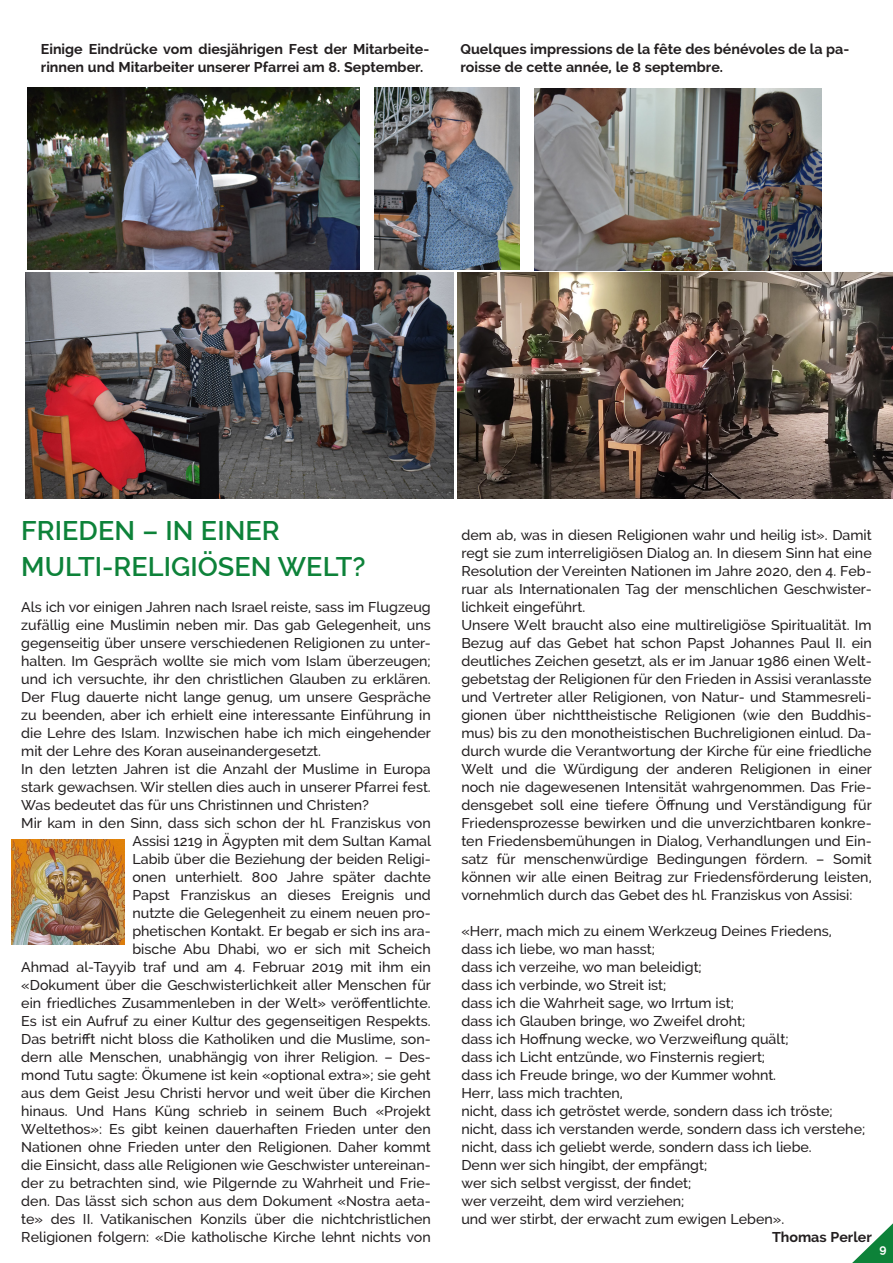
<style>
.page{position:relative;width:893px;height:1263px;background:#fff}
.page>*{position:absolute;margin:0;border:0;box-sizing:border-box;transform-origin:0 0}
.Texte_base{font:600 27px "Raleway";color:#0d8239}
.Texte_base-2{font:500 14.25px/18px "Raleway";color:#231f20;text-align:justify}
.Texte_base-3{font:700 14.25px/18px "Raleway";color:#231f20}
.t1{font:700 12px "Raleway";color:#fff}
</style>
<div class="page">
<svg style="left:852px;top:1223px;width:41px;height:40px"></svg>
<img style="left:27px;top:87px;width:333px;height:182px">
<img style="left:375px;top:87px;width:145px;height:182px">
<img style="left:534px;top:88px;width:288px;height:182px">
<img style="left:25px;top:273px;width:429px;height:226px">
<img style="left:458px;top:273px;width:435px;height:226px">
<img style="left:11px;top:839px;width:113px;height:105px">
<p class="Texte_base-3" style="left:41px;top:40px;width:390px">Einige Eindrücke vom diesjährigen Fest der Mitarbeite&shy;rinnen und Mitarbeiter unserer Pfarrei am 8. September.</p>
<p class="Texte_base-3" style="left:460px;top:40px;width:390px">Quelques impressions de la fête des bénévoles de la pa&shy;roisse de cette année, le 8 septembre.</p>
<p class="Texte_base" style="left:21px;top:515px;width:260px">FRIEDEN – IN EINER</p>
<p class="Texte_base" style="left:21px;top:551px;width:346px">MULTI-RELIGIÖSEN WELT?</p>
<p class="Texte_base-2" style="left:21px;top:598px;width:411px">Als ich vor einigen Jahren nach Israel reiste, sass im Flugzeug zufällig eine Muslimin neben mir. Das gab Gelegenheit, uns gegenseitig über unsere verschiedenen Religionen zu unter&shy;halten. Im Gespräch wollte sie mich vom Islam überzeugen; und ich versuchte, ihr den christlichen Glauben zu erklären.<br>Der Flug dauerte nicht lange genug, um unsere Gespräche zu beenden, aber ich erhielt eine interessante Einführung in die Lehre des Islam. Inzwischen habe ich mich eingehender mit der Lehre des Koran auseinandergesetzt.</p>
<p class="Texte_base-2" style="left:21px;top:760px;width:411px">In den letzten Jahren ist die Anzahl der Muslime in Europa stark gewachsen. Wir stellen dies auch in unserer Pfarrei fest.<br>Was bedeutet das für uns Christinnen und Christen?</p>
<p class="Texte_base-2" style="left:21px;top:814px;width:411px;text-align:right">Mir kam in den Sinn, dass sich schon der hl. Franziskus von Assisi 1219 in Ägypten mit dem Sultan Kamal<br>Labib über die Beziehung der beiden Religi-<br>onen unterhielt. 800 Jahre später dachte<br>Papst Franziskus an dieses Ereignis und<br>nutzte die Gelegenheit zu einem neuen pro-<br>phetischen Kontakt. Er begab er sich ins ara-<br>bische Abu Dhabi, wo er sich mit Scheich<br>Ahmad al-Tayyib traf und am 4. Februar 2019 mit ihm ein «Dokument über die Geschwisterlichkeit aller Menschen für ein friedliches Zusammenleben in der Welt» veröffentlichte.<br>Es ist ein Aufruf zu einer Kultur des gegenseitigen Respekts.<br>Das betrifft nicht bloss die Katholiken und die Muslime, son&shy;dern alle Menschen, unabhängig von ihrer Religion. – Des&shy;mond Tutu sagte: Ökumene ist kein «optional extra»; sie geht aus dem Geist Jesu Christi hervor und weit über die Kirchen hinaus. Und Hans Küng schrieb in seinem Buch «Projekt Weltethos»: Es gibt keinen dauerhaften Frieden unter den Nationen ohne Frieden unter den Religionen. Daher kommt die Einsicht, dass alle Religionen wie Geschwister untereinan&shy;der zu betrachten sind, wie Pilgernde zu Wahrheit und Frie&shy;den. Das lässt sich schon aus dem Dokument «Nostra aeta&shy;te» des II. Vatikanischen Konzils über die nichtchristlichen Religionen folgern: «Die katholische Kirche lehnt nichts von</p>
<p class="Texte_base-2" style="left:461px;top:526px;width:412px">dem ab, was in diesen Religionen wahr und heilig ist». Damit regt sie zum interreligiösen Dialog an. In diesem Sinn hat eine Resolution der Vereinten Nationen im Jahre 2020, den 4. Feb&shy;ruar als Internationalen Tag der menschlichen Geschwister&shy;lichkeit eingeführt.</p>
<p class="Texte_base-2" style="left:461px;top:616px;width:412px">Unsere Welt braucht also eine multireligiöse Spiritualität. Im Bezug auf das Gebet hat schon Papst Johannes Paul II. ein deutliches Zeichen gesetzt, als er im Januar 1986 einen Welt&shy;gebetstag der Religionen für den Frieden in Assisi veranlasste und Vertreter aller Religionen, von Natur- und Stammesreli&shy;gionen über nichttheistische Religionen (wie den Buddhis&shy;mus) bis zu den monotheistischen Buchreligionen einlud. Da&shy;durch wurde die Verantwortung der Kirche für eine friedliche Welt und die Würdigung der anderen Religionen in einer noch nie dagewesenen Intensität wahrgenommen. Das Frie&shy;densgebet soll eine tiefere Öffnung und Verständigung für Friedensprozesse bewirken und die unverzichtbaren konkre&shy;ten Friedensbemühungen in Dialog, Verhandlungen und Ein&shy;satz für menschenwürdige Bedingungen fördern. – Somit können wir alle einen Beitrag zur Friedensförderung leisten, vornehmlich durch das Gebet des hl. Franziskus von Assisi:</p>
<p class="Texte_base-2" style="left:461px;top:922px;width:372px">«Herr, mach mich zu einem Werkzeug Deines Friedens,</p>
<p class="Texte_base-2" style="left:461px;top:940px;width:195px">dass ich liebe, wo man hasst;</p>
<p class="Texte_base-2" style="left:461px;top:958px;width:242px">dass ich verzeihe, wo man beleidigt;</p>
<p class="Texte_base-2" style="left:461px;top:976px;width:206px">dass ich verbinde, wo Streit ist;</p>
<p class="Texte_base-2" style="left:461px;top:994px;width:274px">dass ich die Wahrheit sage, wo Irrtum ist;</p>
<p class="Texte_base-2" style="left:461px;top:1012px;width:285px">dass ich Glauben bringe, wo Zweifel droht;</p>
<p class="Texte_base-2" style="left:461px;top:1030px;width:329px">dass ich Hoffnung wecke, wo Verzweiflung quält;</p>
<p class="Texte_base-2" style="left:461px;top:1048px;width:305px">dass ich Licht entzünde, wo Finsternis regiert;</p>
<p class="Texte_base-2" style="left:461px;top:1066px;width:316px">dass ich Freude bringe, wo der Kummer wohnt.</p>
<p class="Texte_base-2" style="left:461px;top:1084px;width:163px">Herr, lass mich trachten,</p>
<p class="Texte_base-2" style="left:461px;top:1102px;width:373px">nicht, dass ich getröstet werde, sondern dass ich tröste;</p>
<p class="Texte_base-2" style="left:461px;top:1120px;width:405px">nicht, dass ich verstanden werde, sondern dass ich verstehe;</p>
<p class="Texte_base-2" style="left:461px;top:1138px;width:352px">nicht, dass ich geliebt werde, sondern dass ich liebe.</p>
<p class="Texte_base-2" style="left:461px;top:1156px;width:247px">Denn wer sich hingibt, der empfängt;</p>
<p class="Texte_base-2" style="left:461px;top:1174px;width:231px">wer sich selbst vergisst, der findet;</p>
<p class="Texte_base-2" style="left:461px;top:1192px;width:225px">wer verzeiht, dem wird verziehen;</p>
<p class="Texte_base-2" style="left:461px;top:1210px;width:324px">und wer stirbt, der erwacht zum ewigen Leben».</p>
<p class="Texte_base-3" style="left:772px;top:1228px;width:101px">Thomas Perler</p>
<p class="t1" style="left:879px;top:1242px;width:9px">9</p>
</div>
